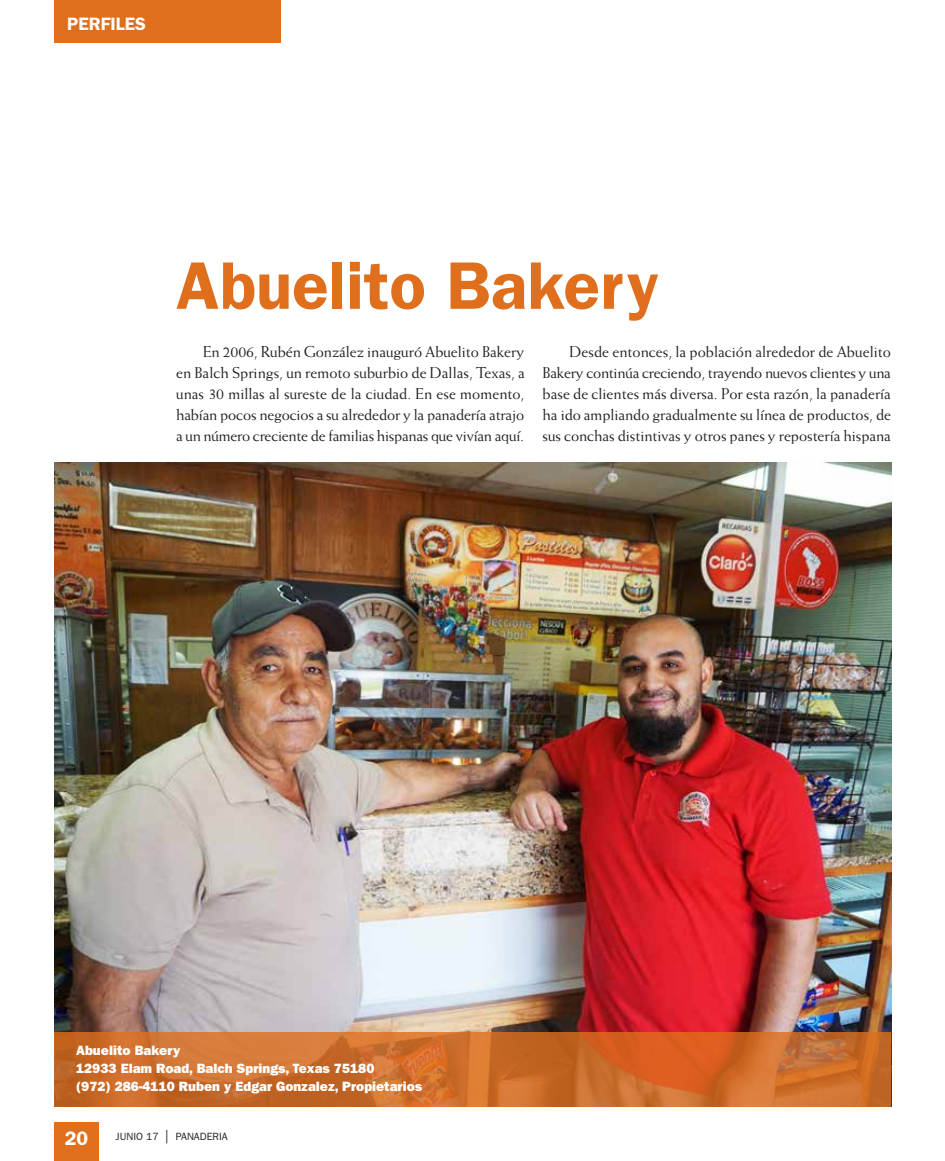
<style>
.page{position:relative;width:945px;height:1161px;background:#fff}
.page>*{position:absolute;margin:0;border:0;box-sizing:border-box;transform-origin:0 0}
.t1{font:600 67.5px "ITC Franklin Gothic Std";color:#df6f1d}
.t2{font:600 19.5px "ITC Franklin Gothic Std";color:#fff}
.t3{font:600 18px "ITC Franklin Gothic Std";color:#fff}
.t4{font:15.75px/21px "Weiss Std";letter-spacing:-.01em;color:#231f20;text-align:justify}
.t5{font:13.5px/18px "ITC Franklin Gothic Std Hvy";color:#fff}
.t6{font:10.5px "ITC Franklin Gothic Std";color:#231f20}
.s1{font-size:13.5px}
</style>
<div class="page">
<div style="left:54px;top:1122px;width:44px;height:39px;background:#df6f1d"></div>
<div style="left:54px;top:0;width:226px;height:43px;background:#df6f1d"></div>
<img style="left:54px;top:462px;width:837px;height:571px">
<svg style="left:54px;top:1033px;width:837px;height:74px;background:#cc6c2b"></svg>
<p class="t3" style="left:67px;top:13px;width:80px">PERFILES</p>
<h1 class="t1" style="left:176px;top:246px;width:484px">Abuelito Bakery</h1>
<p class="t4" style="left:176px;top:341px;width:350px;text-indent:27px">En 2006, Rubén González inauguró Abuelito Bakery en Balch Springs, un remoto suburbio de Dallas, Texas, a unas 30 millas al sureste de la ciudad. En ese momento, habían pocos negocios a su alrededor y la panadería atrajo a un número creciente de familias hispanas que vivían aquí.</p>
<p class="t4" style="left:543px;top:341px;width:350px;text-indent:27px">Desde entonces, la población alrededor de Abuelito Bakery continúa creciendo, trayendo nuevos clientes y una base de clientes más diversa. Por esta razón, la panadería ha ido ampliando gradualmente su línea de productos, de sus conchas distintivas y otros panes y repostería hispana</p>
<p class="t5" style="left:76px;top:1042px;width:347px">Abuelito Bakery<br>12933 Elam Road, Balch Springs, Texas 75180<br>(972) 286-4110 Ruben y Edgar Gonzalez, Propietarios</p>
<p class="t2" style="left:65px;top:1127px;width:25px">20</p>
<p class="t6" style="left:116px;top:1131px;width:114px">JUNIO 17 <span class="s1">|</span> PANADERIA</p>
</div>
